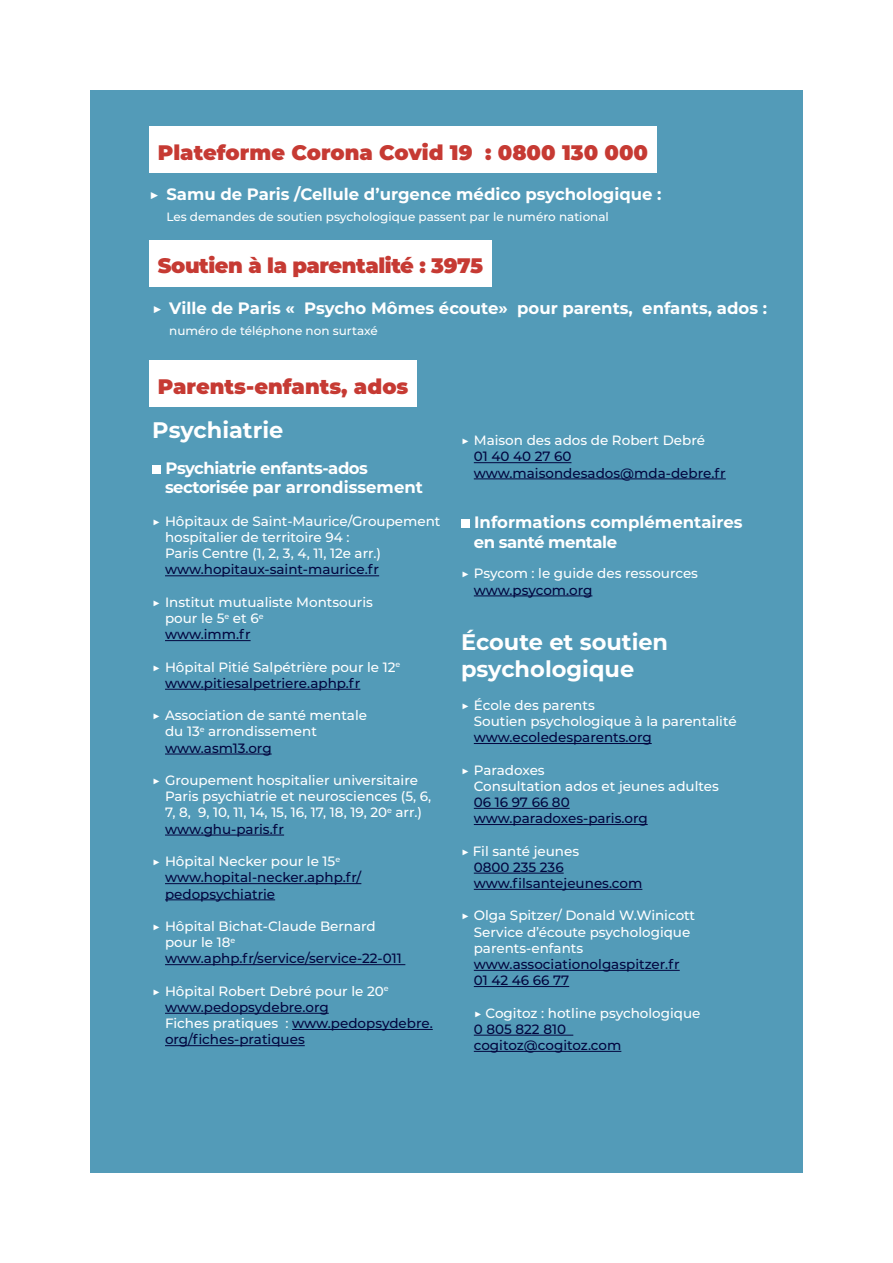
<style>
.page{position:relative;width:893px;height:1263px;background:#fff}
.page>*{position:absolute;margin:0;border:0;box-sizing:border-box;transform-origin:0 0}
.t1{font:700 22.5px/27px "Montserrat";color:#fff}
.t2{font:900 21px "Montserrat";color:#c63a33}
.t3{font:900 21px "Montserrat";letter-spacing:-.02em;color:#c63a33}
.t4{font:700 16.5px/19.8px "Montserrat";color:#fff}
.t5{font:700 16.5px/19.8px "Montserrat";letter-spacing:-.03em;color:#fff}
.t6{font:500 13.5px/16.2px "Montserrat";color:#fff}
.t7{font:500 13.5px/16.2px "Montserrat";color:#02063f}
.t8{font:500 12px "Montserrat";color:#fff}
.s1{font-weight:500}
.s2{color:#fff}
.s3{color:#02063f}
</style>
<div class="page">
<div style="left:90px;top:90px;width:713px;height:1083px;background:#539bb8"></div>
<hr style="left:165px;top:575px;width:214px;height:1px;background:#02063f">
<hr style="left:165px;top:640px;width:86px;height:1px;background:#02063f">
<hr style="left:165px;top:689px;width:195px;height:1px;background:#02063f">
<hr style="left:165px;top:754px;width:107px;height:1px;background:#02063f">
<hr style="left:165px;top:835px;width:119px;height:1px;background:#02063f">
<hr style="left:165px;top:883px;width:196px;height:1px;background:#02063f">
<hr style="left:165px;top:899px;width:110px;height:1px;background:#02063f">
<hr style="left:165px;top:964px;width:240px;height:1px;background:#02063f">
<hr style="left:165px;top:1013px;width:164px;height:1px;background:#02063f">
<hr style="left:292px;top:1029px;width:141px;height:1px;background:#02063f">
<hr style="left:165px;top:1045px;width:140px;height:1px;background:#02063f">
<div style="left:152px;top:465px;width:9px;height:9px;background:#fff"></div>
<hr style="left:474px;top:462px;width:97px;height:1px;background:#02063f">
<hr style="left:474px;top:478px;width:252px;height:1px;background:#02063f">
<hr style="left:474px;top:595px;width:118px;height:1px;background:#02063f">
<hr style="left:474px;top:743px;width:178px;height:1px;background:#02063f">
<hr style="left:474px;top:808px;width:96px;height:1px;background:#02063f">
<hr style="left:474px;top:824px;width:174px;height:1px;background:#02063f">
<hr style="left:474px;top:873px;width:90px;height:1px;background:#02063f">
<hr style="left:474px;top:889px;width:168px;height:1px;background:#02063f">
<hr style="left:474px;top:970px;width:206px;height:1px;background:#02063f">
<hr style="left:474px;top:986px;width:95px;height:1px;background:#02063f">
<hr style="left:474px;top:1035px;width:99px;height:1px;background:#02063f">
<hr style="left:474px;top:1051px;width:147px;height:1px;background:#02063f">
<div style="left:461px;top:519px;width:9px;height:9px;background:#fff"></div>
<div style="left:149px;top:361px;width:268px;height:46px;background:#fff"></div>
<div style="left:149px;top:240px;width:343px;height:47px;background:#fff"></div>
<div style="left:149px;top:126px;width:508px;height:47px;background:#fff"></div>
<p class="t2" style="left:158px;top:137px;width:492px">Plateforme Corona Covid 19 : 0800 130 000</p>
<p class="t4" style="left:149px;top:183px;width:514px"><span class="s1">▶</span> Samu de Paris /Cellule d’urgence médico psychologique :</p>
<p class="t8" style="left:166px;top:208px;width:444px">Les demandes de soutien psychologique passent par le numéro national</p>
<p class="t3" style="left:158px;top:250px;width:327px">Soutien à la parentalité : 3975</p>
<p class="t4" style="left:152px;top:297px;width:616px"><span class="s1">▶</span> Ville de Paris « Psycho Mômes écoute» pour parents, enfants, ados :</p>
<p class="t8" style="left:169px;top:322px;width:210px">numéro de téléphone non surtaxé</p>
<p class="t2" style="left:158px;top:371px;width:252px">Parents-enfants, ados</p>
<p class="t1" style="left:152px;top:415px;width:133px">Psychiatrie</p>
<p class="t5" style="left:165px;top:457px;width:259px">Psychiatrie enfants-ados sectorisée par arrondissement</p>
<p class="t6" style="left:165px;top:512px;width:277px;text-indent:-13px">▶ Hôpitaux de Saint-Maurice/Groupement hospitalier de territoire 94 :<br>Paris Centre (1, 2, 3, 4, 11, 12e arr.)</p>
<p class="t7" style="left:165px;top:561px;width:216px">www.hopitaux-saint-maurice.fr</p>
<p class="t6" style="left:165px;top:593px;width:209px;text-indent:-13px">▶ Institut mutualiste Montsouris pour le 5<sup>e</sup> et 6<sup>e</sup></p>
<p class="t7" style="left:165px;top:626px;width:87px">www.imm.fr</p>
<p class="t6" style="left:152px;top:658px;width:250px">▶ Hôpital Pitié Salpétrière pour le 12<sup>e</sup></p>
<p class="t7" style="left:165px;top:674px;width:197px">www.pitiesalpetriere.aphp.fr</p>
<p class="t6" style="left:165px;top:707px;width:204px;text-indent:-13px">▶ Association de santé mentale du 13<sup>e</sup> arrondissement</p>
<p class="t7" style="left:165px;top:739px;width:108px">www.asm13.org</p>
<p class="t6" style="left:165px;top:772px;width:268px;text-indent:-13px">▶ Groupement hospitalier universitaire<br>Paris psychiatrie et neurosciences (5, 6,<br>7, 8, 9, 10, 11, 14, 15, 16, 17, 18, 19, 20<sup>e</sup> arr.)</p>
<p class="t7" style="left:165px;top:820px;width:121px">www.ghu-paris.fr</p>
<p class="t6" style="left:152px;top:853px;width:189px">▶ Hôpital Necker pour le 15<sup>e</sup></p>
<p class="t7" style="left:165px;top:869px;width:198px">www.hopital-necker.aphp.fr/ pedopsychiatrie</p>
<p class="t6" style="left:165px;top:917px;width:212px;text-indent:-13px">▶ Hôpital Bichat-Claude Bernard pour le 18<sup>e</sup></p>
<p class="t7" style="left:165px;top:950px;width:238px">www.aphp.fr/service/service-22-011</p>
<p class="t6" style="left:152px;top:982px;width:238px">▶ Hôpital Robert Debré pour le 20<sup>e</sup></p>
<p class="t7" style="left:165px;top:998px;width:165px">www.pedopsydebre.org</p>
<p class="t7" style="left:165px;top:1015px;width:269px"><span class="s2">Fiches pratiques :</span> www.pedopsydebre. org/fiches-pratiques</p>
<p class="t6" style="left:474px;top:432px;width:233px;text-indent:-13px">▶ Maison des ados de Robert Debré<br><span class="s3">01 40 40 27 60</span></p>
<p class="t7" style="left:474px;top:464px;width:253px">www.maisondesados@mda-debre.fr</p>
<p class="t4" style="left:474px;top:511px;width:270px">Informations complémentaires en santé mentale</p>
<p class="t6" style="left:461px;top:565px;width:238px">▶ Psycom : le guide des ressources</p>
<p class="t7" style="left:474px;top:581px;width:120px">www.psycom.org</p>
<p class="t1" style="left:461px;top:628px;width:209px">Écoute et soutien psychologique</p>
<p class="t6" style="left:461px;top:696px;width:135px">▶ École des parents</p>
<p class="t6" style="left:474px;top:712px;width:264px">Soutien psychologique à la parentalité</p>
<p class="t7" style="left:474px;top:729px;width:179px">www.ecoledesparents.org</p>
<p class="t6" style="left:461px;top:761px;width:85px">▶ Paradoxes</p>
<p class="t6" style="left:474px;top:777px;width:247px">Consultation ados et jeunes adultes</p>
<p class="t7" style="left:474px;top:793px;width:97px">06 16 97 66 80</p>
<p class="t7" style="left:474px;top:810px;width:175px">www.paradoxes-paris.org</p>
<p class="t6" style="left:461px;top:842px;width:120px">▶ Fil santé jeunes</p>
<p class="t7" style="left:474px;top:858px;width:170px">0800 235 236 www.filsantejeunes.com</p>
<p class="t6" style="left:461px;top:907px;width:236px">▶ Olga Spitzer/ Donald W.Winicott</p>
<p class="t6" style="left:474px;top:923px;width:218px">Service d’écoute psychologique parents-enfants</p>
<p class="t7" style="left:474px;top:955px;width:207px">www.associationolgaspitzer.fr</p>
<p class="t7" style="left:474px;top:972px;width:97px">01 42 46 66 77</p>
<p class="t6" style="left:474px;top:1004px;width:228px">▶ Cogitoz : hotline psychologique</p>
<p class="t7" style="left:474px;top:1020px;width:94px">0 805 822 810</p>
<p class="t7" style="left:474px;top:1036px;width:149px">cogitoz@cogitoz.com</p>
</div>
